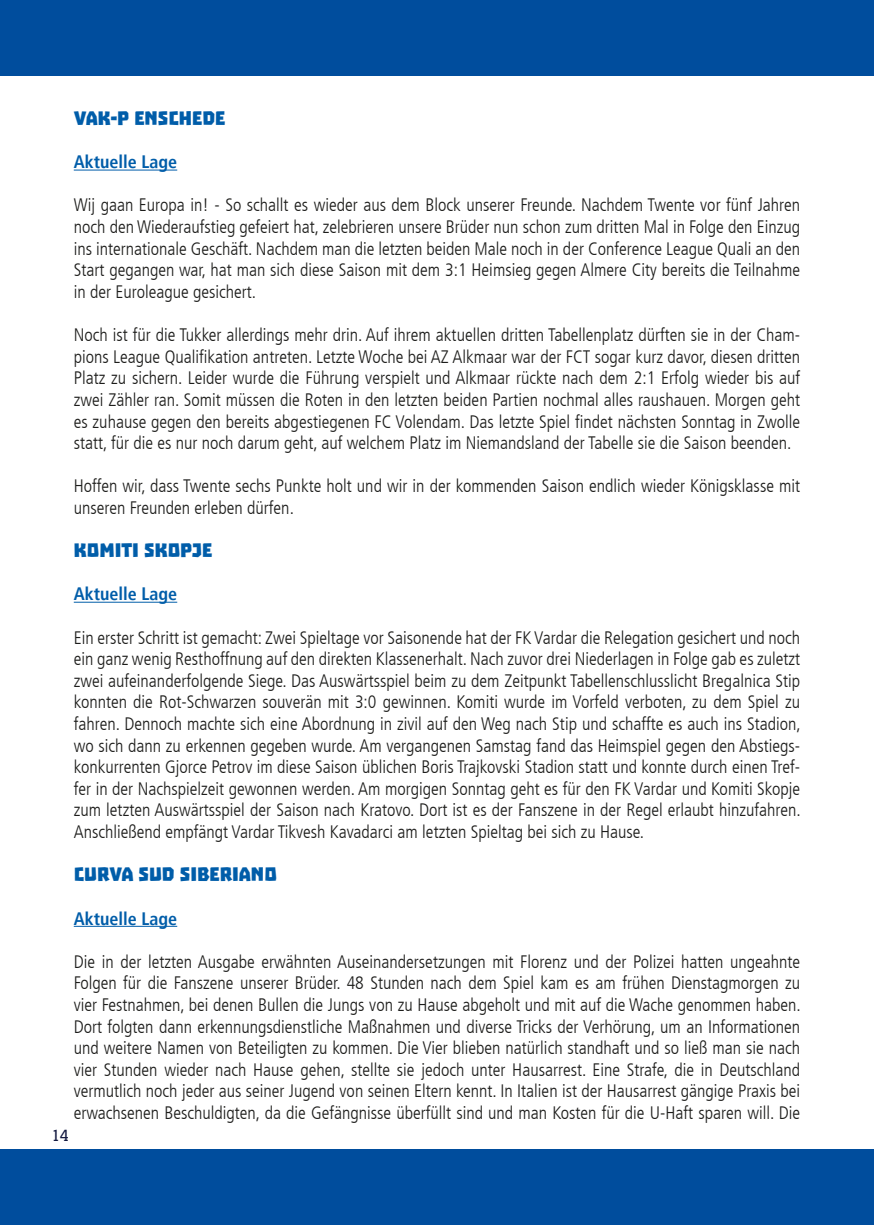
<style>
.page{position:relative;width:874px;height:1225px;background:#fff}
.page>*{position:absolute;margin:0;border:0;box-sizing:border-box;transform-origin:0 0}
._02_Headline_Rubriken{font:22px "Troika";color:#005da9}
._01_Fliestext{font:300 condensed 18px/21.6px "Frutiger LT";color:#1d1d1b;text-align:justify}
._03_Subheadline_Rubriken{font:700 condensed 18px "Frutiger LT";color:#005da9}
.t1{font:16px "Steinem";color:#131940}
</style>
<div class="page">
<hr style="left:74px;top:170px;width:103px;height:1px;background:#005da9">
<hr style="left:74px;top:602px;width:103px;height:1px;background:#005da9">
<hr style="left:74px;top:926px;width:103px;height:1px;background:#005da9">
<div style="left:0;top:1149px;width:856px;height:76px;background:#004d9d"></div>
<div style="left:856px;top:0;width:17px;height:75px;background:#004d9d"></div>
<div style="left:856px;top:1149px;width:17px;height:75px;background:#004d9d"></div>
<div style="left:0;top:0;width:856px;height:75px;background:#004d9d"></div>
<p class="_02_Headline_Rubriken" style="left:74px;top:106px;width:153px">VAK-P ENSCHEDE</p>
<p class="_03_Subheadline_Rubriken" style="left:74px;top:151px;width:105px">Aktuelle Lage</p>
<p class="_01_Fliestext" style="left:74px;top:195px;width:727px">Wij gaan Europa in! - So schallt es wieder aus dem Block unserer Freunde. Nachdem Twente vor fünf Jahren noch den Wiederaufstieg gefeiert hat, zelebrieren unsere Brüder nun schon zum dritten Mal in Folge den Einzug ins internationale Geschäft. Nachdem man die letzten beiden Male noch in der Conference League Quali an den Start gegangen war, hat man sich diese Saison mit dem 3:1 Heimsieg gegen Almere City bereits die Teilnahme in der Euroleague gesichert.</p>
<p class="_01_Fliestext" style="left:74px;top:324px;width:727px">Noch ist für die Tukker allerdings mehr drin. Auf ihrem aktuellen dritten Tabellenplatz dürften sie in der Cham&shy;pions League Qualifikation antreten. Letzte Woche bei AZ Alkmaar war der FCT sogar kurz davor, diesen dritten Platz zu sichern. Leider wurde die Führung verspielt und Alkmaar rückte nach dem 2:1 Erfolg wieder bis auf zwei Zähler ran. Somit müssen die Roten in den letzten beiden Partien nochmal alles raushauen. Morgen geht es zuhause gegen den bereits abgestiegenen FC Volendam. Das letzte Spiel findet nächsten Sonntag in Zwolle statt, für die es nur noch darum geht, auf welchem Platz im Niemandsland der Tabelle sie die Saison beenden.</p>
<p class="_01_Fliestext" style="left:74px;top:475px;width:727px">Hoffen wir, dass Twente sechs Punkte holt und wir in der kommenden Saison endlich wieder Königsklasse mit unseren Freunden erleben dürfen.</p>
<p class="_02_Headline_Rubriken" style="left:74px;top:538px;width:140px">KOMITI SKOPJE</p>
<p class="_03_Subheadline_Rubriken" style="left:74px;top:583px;width:105px">Aktuelle Lage</p>
<p class="_01_Fliestext" style="left:74px;top:627px;width:728px">Ein erster Schritt ist gemacht: Zwei Spieltage vor Saisonende hat der FK Vardar die Relegation gesichert und noch ein ganz wenig Resthoffnung auf den direkten Klassenerhalt. Nach zuvor drei Niederlagen in Folge gab es zuletzt zwei aufeinanderfolgende Siege. Das Auswärtsspiel beim zu dem Zeitpunkt Tabellenschlusslicht Bregalnica Stip konnten die Rot-Schwarzen souverän mit 3:0 gewinnen. Komiti wurde im Vorfeld verboten, zu dem Spiel zu fahren. Dennoch machte sich eine Abordnung in zivil auf den Weg nach Stip und schaffte es auch ins Stadion, wo sich dann zu erkennen gegeben wurde. Am vergangenen Samstag fand das Heimspiel gegen den Abstiegs&shy;konkurrenten Gjorce Petrov im diese Saison üblichen Boris Trajkovski Stadion statt und konnte durch einen Tref&shy;fer in der Nachspielzeit gewonnen werden. Am morgigen Sonntag geht es für den FK Vardar und Komiti Skopje zum letzten Auswärtsspiel der Saison nach Kratovo. Dort ist es der Fanszene in der Regel erlaubt hinzufahren.<br>Anschließend empfängt Vardar Tikvesh Kavadarci am letzten Spieltag bei sich zu Hause.</p>
<p class="_02_Headline_Rubriken" style="left:74px;top:862px;width:204px">CURVA SUD SIBERIANO</p>
<p class="_03_Subheadline_Rubriken" style="left:74px;top:907px;width:105px">Aktuelle Lage</p>
<p class="_01_Fliestext" style="left:74px;top:951px;width:728px">Die in der letzten Ausgabe erwähnten Auseinandersetzungen mit Florenz und der Polizei hatten ungeahnte Folgen für die Fanszene unserer Brüder. 48 Stunden nach dem Spiel kam es am frühen Dienstagmorgen zu vier Festnahmen, bei denen Bullen die Jungs von zu Hause abgeholt und mit auf die Wache genommen haben.<br>Dort folgten dann erkennungsdienstliche Maßnahmen und diverse Tricks der Verhörung, um an Informationen und weitere Namen von Beteiligten zu kommen. Die Vier blieben natürlich standhaft und so ließ man sie nach vier Stunden wieder nach Hause gehen, stellte sie jedoch unter Hausarrest. Eine Strafe, die in Deutschland vermutlich noch jeder aus seiner Jugend von seinen Eltern kennt. In Italien ist der Hausarrest gängige Praxis bei erwachsenen Beschuldigten, da die Gefängnisse überfüllt sind und man Kosten für die U-Haft sparen will. Die</p>
<p class="t1" style="left:51px;top:1126px;width:19px">14</p>
</div>
